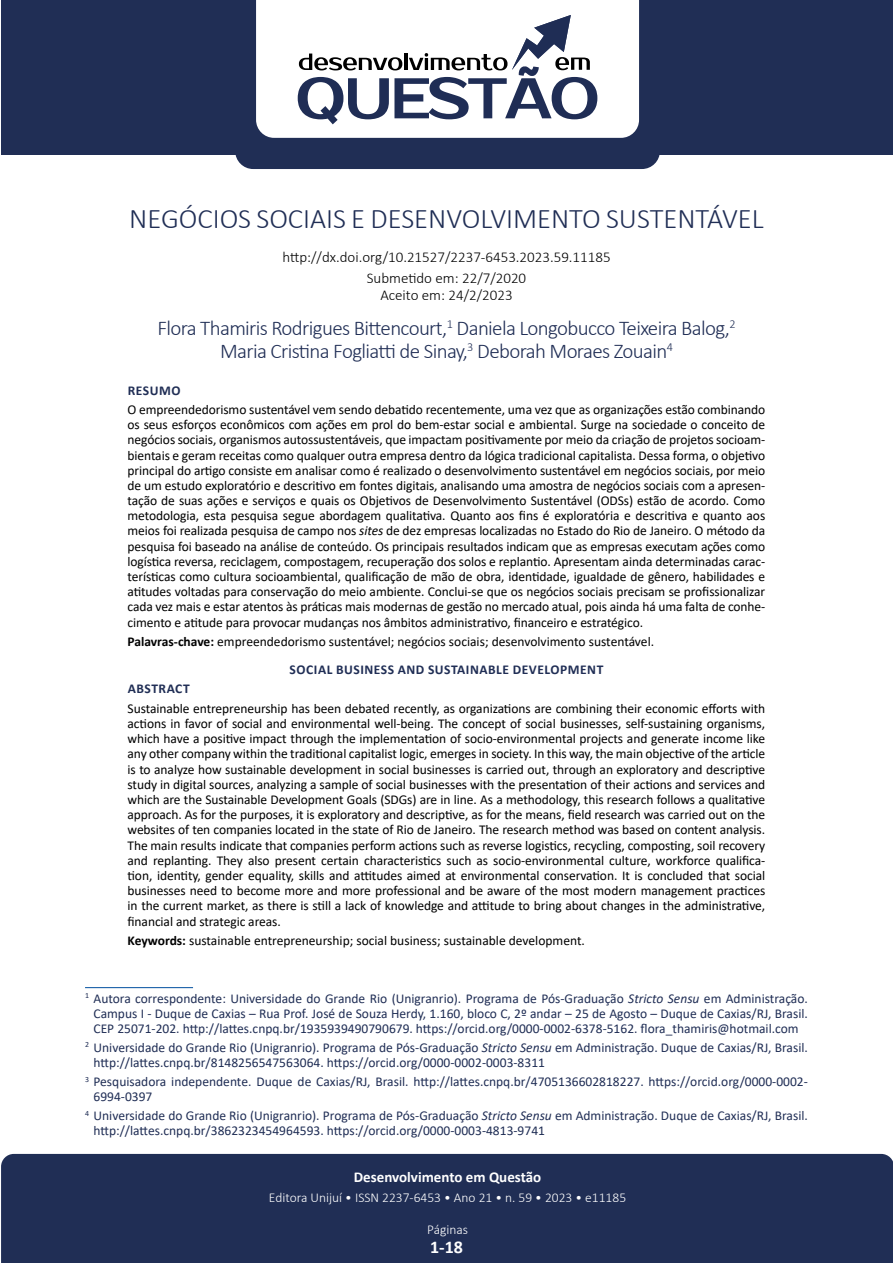
<style>
.page{position:relative;width:893px;height:1263px;background:#fff}
.page>*{position:absolute;margin:0;border:0;box-sizing:border-box;transform-origin:0 0}
.t1{font:300 28.5px "Calibri";color:#202e55}
.t2{font:300 21px/22.6px "Calibri";letter-spacing:-.03em;color:#202e55;text-align:center}
.t3{font:700 18px "Calibri";color:#fff}
.t4{font:300 15px/21px "Calibri";color:#000;text-align:center}
.t5{font:700 15px "Calibri";color:#fff}
.t6{font:13.5px/15.1px "Calibri";letter-spacing:-.005em;color:#000;text-align:justify}
.t7{font:13.5px/15px "Calibri";color:#202e55}
.t8{font:300 13.5px "Calibri";color:#fff}
.t9{font:700 13.5px "Calibri";letter-spacing:.04em;color:#202e55}
.s1{font-style:italic}
.s2{font-weight:700}
.s3{font-weight:700;color:#202e55}
</style>
<div class="page">
<div style="left:1px;top:0;width:892px;height:154px;background:#202e55"></div>
<div style="left:235px;top:0;width:425px;height:169px;background:#202e55;border-radius:18px"></div>
<div style="left:256px;top:0;width:383px;height:138px;background:#fff"></div>
<svg style="left:298px;top:15px;width:299px;height:109px"></svg>
<div style="left:1px;top:1154px;width:892px;height:109px;background:#202e55"></div>
<hr style="left:85px;top:987px;width:108px;height:1px;background:#004f9f">
<h1 class="t1" style="left:129px;top:200px;width:636px">NEGÓCIOS SOCIAIS E DESENVOLVIMENTO SUSTENTÁVEL</h1>
<p class="t4" style="left:282px;top:247px;width:330px">http://dx.doi.org/10.21527/2237-6453.2023.59.11185<br>Submetido em: 22/7/2020</p>
<p class="t4" style="left:380px;top:284px;width:134px">Aceito em: 24/2/2023</p>
<h2 class="t2" style="left:157px;top:317px;width:580px">Flora Thamiris Rodrigues Bittencourt,<sup>1</sup> Daniela Longobucco Teixeira Balog,<sup>2<br></sup>Maria Cristina Fogliatti de Sinay,<sup>3</sup> Deborah Moraes Zouain<sup>4</sup></h2>
<p class="t9" style="left:128px;top:380px;width:54px">RESUMO</p>
<p class="t6" style="left:128px;top:402px;width:639px">O empreendedorismo sustentável vem sendo debatido recentemente, uma vez que as organizações estão combinando os seus esforços econômicos com ações em prol do bem-estar social e ambiental. Surge na sociedade o conceito de negócios sociais, organismos autossustentáveis, que impactam positivamente por meio da criação de projetos socioam&shy;bientais e geram receitas como qualquer outra empresa dentro da lógica tradicional capitalista. Dessa forma, o objetivo principal do artigo consiste em analisar como é realizado o desenvolvimento sustentável em negócios sociais, por meio de um estudo exploratório e descritivo em fontes digitais, analisando uma amostra de negócios sociais com a apresen&shy;tação de suas ações e serviços e quais os Objetivos de Desenvolvimento Sustentável (ODSs) estão de acordo. Como metodologia, esta pesquisa segue abordagem qualitativa. Quanto aos fins é exploratória e descritiva e quanto aos meios foi realizada pesquisa de campo nos <span class="s1">sites</span> de dez empresas localizadas no Estado do Rio de Janeiro. O método da pesquisa foi baseado na análise de conteúdo. Os principais resultados indicam que as empresas executam ações como logística reversa, reciclagem, compostagem, recuperação dos solos e replantio. Apresentam ainda determinadas carac&shy;terísticas como cultura socioambiental, qualificação de mão de obra, identidade, igualdade de gênero, habilidades e atitudes voltadas para conservação do meio ambiente. Conclui-se que os negócios sociais precisam se profissionalizar cada vez mais e estar atentos às práticas mais modernas de gestão no mercado atual, pois ainda há uma falta de conhe&shy;cimento e atitude para provocar mudanças nos âmbitos administrativo, financeiro e estratégico.</p>
<p class="t6" style="left:290px;top:627px;width:366px;line-height:27.9px;text-indent:-162px"><span class="s2">Palavras-chave:</span> empreendedorismo sustentável; negócios sociais; desenvolvimento sustentável.<br><span class="s3">SOCIAL BUSINESS AND SUSTAINABLE DEVELOPMENT</span></p>
<p class="t9" style="left:128px;top:679px;width:63px">ABSTRACT</p>
<p class="t6" style="left:128px;top:700px;width:639px">Sustainable entrepreneurship has been debated recently, as organizations are combining their economic efforts with actions in favor of social and environmental well-being. The concept of social businesses, self-sustaining organisms, which have a positive impact through the implementation of socio-environmental projects and generate income like any other company within the traditional capitalist logic, emerges in society. In this way, the main objective of the article is to analyze how sustainable development in social businesses is carried out, through an exploratory and descriptive study in digital sources, analyzing a sample of social businesses with the presentation of their actions and services and which are the Sustainable Development Goals (SDGs) are in line. As a methodology, this research follows a qualitative approach. As for the purposes, it is exploratory and descriptive, as for the means, field research was carried out on the websites of ten companies located in the state of Rio de Janeiro. The research method was based on content analysis.<br>The main results indicate that companies perform actions such as reverse logistics, recycling, composting, soil recovery and replanting. They also present certain characteristics such as socio-environmental culture, workforce qualifica&shy;tion, identity, gender equality, skills and attitudes aimed at environmental conservation. It is concluded that social businesses need to become more and more professional and be aware of the most modern management practices in the current market, as there is still a lack of knowledge and attitude to bring about changes in the administrative, financial and strategic areas.</p>
<p class="t6" style="left:128px;top:932px;width:459px"><span class="s2">Keywords:</span> sustainable entrepreneurship; social business; sustainable development.</p>
<p class="t7" style="left:94px;top:990px;width:716px;text-align:justify;text-indent:-8px"><sup>1</sup> Autora correspondente: Universidade do Grande Rio (Unigranrio). Programa de Pós-Graduação <span class="s1">Stricto Sensu</span> em Administração.<br>Campus I - Duque de Caxias – Rua Prof. José de Souza Herdy, 1.160, bloco C, 2º andar – 25 de Agosto – Duque de Caxias/RJ, Brasil.<br>CEP 25071-202. http://lattes.cnpq.br/1935939490790679. https://orcid.org/0000-0002-6378-5162. flora_thamiris@hotmail.com</p>
<p class="t7" style="left:94px;top:1039px;width:716px;text-indent:-8px"><sup>2</sup> Universidade do Grande Rio (Unigranrio). Programa de Pós-Graduação <span class="s1">Stricto Sensu</span> em Administração. Duque de Caxias/RJ, Brasil. http://lattes.cnpq.br/8148256547563064. https://orcid.org/0000-0002-0003-8311</p>
<p class="t7" style="left:94px;top:1074px;width:716px;text-indent:-8px"><sup>3</sup> Pesquisadora independente. Duque de Caxias/RJ, Brasil. http://lattes.cnpq.br/4705136602818227. https://orcid.org/0000-0002-<br>6994-0397</p>
<p class="t7" style="left:94px;top:1108px;width:716px;text-indent:-8px"><sup>4</sup> Universidade do Grande Rio (Unigranrio). Programa de Pós-Graduação <span class="s1">Stricto Sensu</span> em Administração. Duque de Caxias/RJ, Brasil. http://lattes.cnpq.br/3862323454964593. https://orcid.org/0000-0003-4813-9741</p>
<p class="t5" style="left:354px;top:1167px;width:189px">Desenvolvimento em Questão</p>
<p class="t8" style="left:269px;top:1189px;width:359px">Editora Unijuí • ISSN 2237-6453 • Ano 21 • n. 59 • 2023 • e11185</p>
<h3 class="t3" style="left:430px;top:1234px;width:34px">1-18</h3>
</div>
